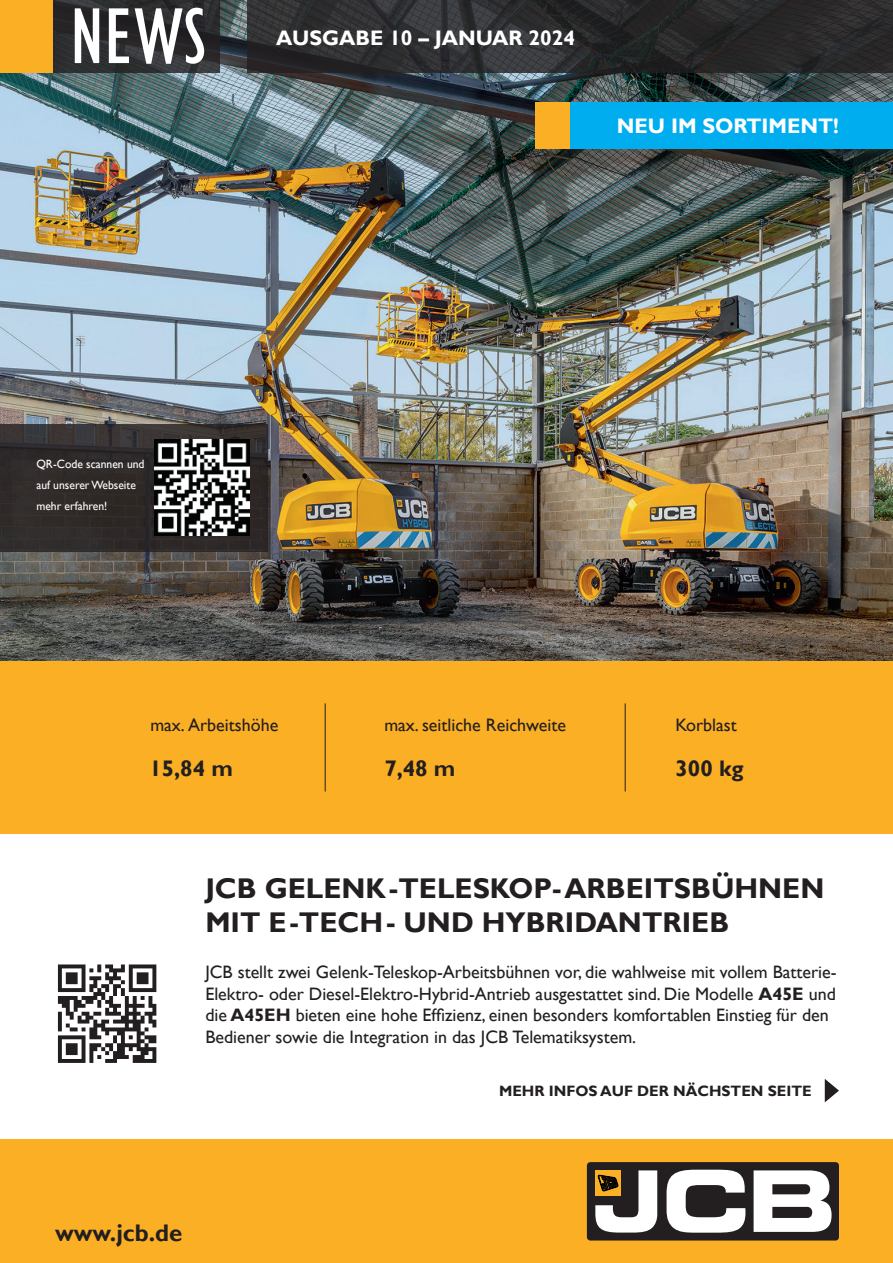
<style>
.page{position:relative;width:893px;height:1263px;background:#fff}
.page>*{position:absolute;margin:0;border:0;box-sizing:border-box;transform-origin:0 0}
.t1{font:700 28.5px/34.2px "Gill Sans";color:#231f20}
.t2{font:700 24px "Gill Sans";color:#231f20}
.t3{font:700 22.5px "Gill Sans";color:#231f20}
.t4{font:700 21px "Gill Sans";color:#fff}
.t5{font:18px/21.6px "Gill Sans";color:#231f20}
.t6{font:700 15px "Gill Sans";color:#231f20}
.t7{font:12px/21px "Gill Sans";color:#fff}
.s1{font-weight:700}
</style>
<div class="page">
<img style="left:0;top:0;width:893px;height:661px">
<svg style="left:247px;top:0;width:646px;height:72px;background:#2b2b2d"></svg>
<div style="left:0;top:1140px;width:893px;height:123px;background:#fbaf25"></div>
<div style="left:0;top:661px;width:893px;height:173px;background:#fbaf25"></div>
<div style="left:0;top:0;width:53px;height:72px;background:#fbaf25"></div>
<svg style="left:53px;top:0;width:167px;height:72px;background:#2d2d2f"></svg>
<svg style="left:75px;top:8px;width:129px;height:56px"></svg>
<div style="left:587px;top:1162px;width:252px;height:78px;background:#231f20;border-radius:3px"></div>
<svg style="left:667px;top:1170px;width:78px;height:63px"></svg>
<svg style="left:754px;top:1170px;width:78px;height:62px"></svg>
<svg style="left:595px;top:1170px;width:62px;height:62px"></svg>
<svg style="left:825px;top:1079px;width:14px;height:23px"></svg>
<hr style="left:325px;top:703px;width:1px;height:88px;background:#231f20">
<hr style="left:625px;top:703px;width:1px;height:88px;background:#231f20">
<svg style="left:58px;top:964px;width:98px;height:99px"></svg>
<div style="left:569px;top:102px;width:324px;height:47px;background:#00aeef"></div>
<div style="left:536px;top:102px;width:34px;height:47px;background:#fbaf25"></div>
<svg style="left:0;top:424px;width:268px;height:127px;background:#312c2b"></svg>
<img style="left:154px;top:440px;width:96px;height:95px">
<p class="t7" style="left:36px;top:454px;width:110px">QR-Code scannen und auf unserer Webseite mehr erfahren!</p>
<p class="t4" style="left:276px;top:26px;width:300px">AUSGABE 10 – JANUAR 2024</p>
<p class="t4" style="left:617px;top:113px;width:224px">NEU IM SORTIMENT!</p>
<p class="t5" style="left:150px;top:715px;width:129px">max. Arbeitshöhe</p>
<p class="t5" style="left:675px;top:715px;width:63px">Korblast</p>
<p class="t3" style="left:675px;top:755px;width:70px">300 kg</p>
<p class="t5" style="left:384px;top:715px;width:183px">max. seitliche Reichweite</p>
<p class="t3" style="left:384px;top:755px;width:73px">7,48 m</p>
<p class="t3" style="left:149px;top:755px;width:85px">15,84 m</p>
<h1 class="t1" style="left:205px;top:872px;width:620px">JCB GELENK-TELESKOP-ARBEITSBÜHNEN<br>MIT E-TECH- UND HYBRIDANTRIEB</h1>
<p class="t5" style="left:205px;top:961px;width:633px">JCB stellt zwei Gelenk-Teleskop-Arbeitsbühnen vor, die wahlweise mit vollem Batterie-Elektro- oder Diesel-Elektro-Hybrid-Antrieb ausgestattet sind. Die Modelle <span class="s1">A45E</span> und die <span class="s1">A45EH</span> bieten eine hohe Effizienz, einen besonders komfortablen Einstieg für den Bediener sowie die Integration in das JCB Telematiksystem.</p>
<h2 class="t2" style="left:55px;top:1219px;width:129px">www.jcb.de</h2>
<p class="t6" style="left:499px;top:1082px;width:314px">MEHR INFOS AUF DER NÄCHSTEN SEITE</p>
</div>
